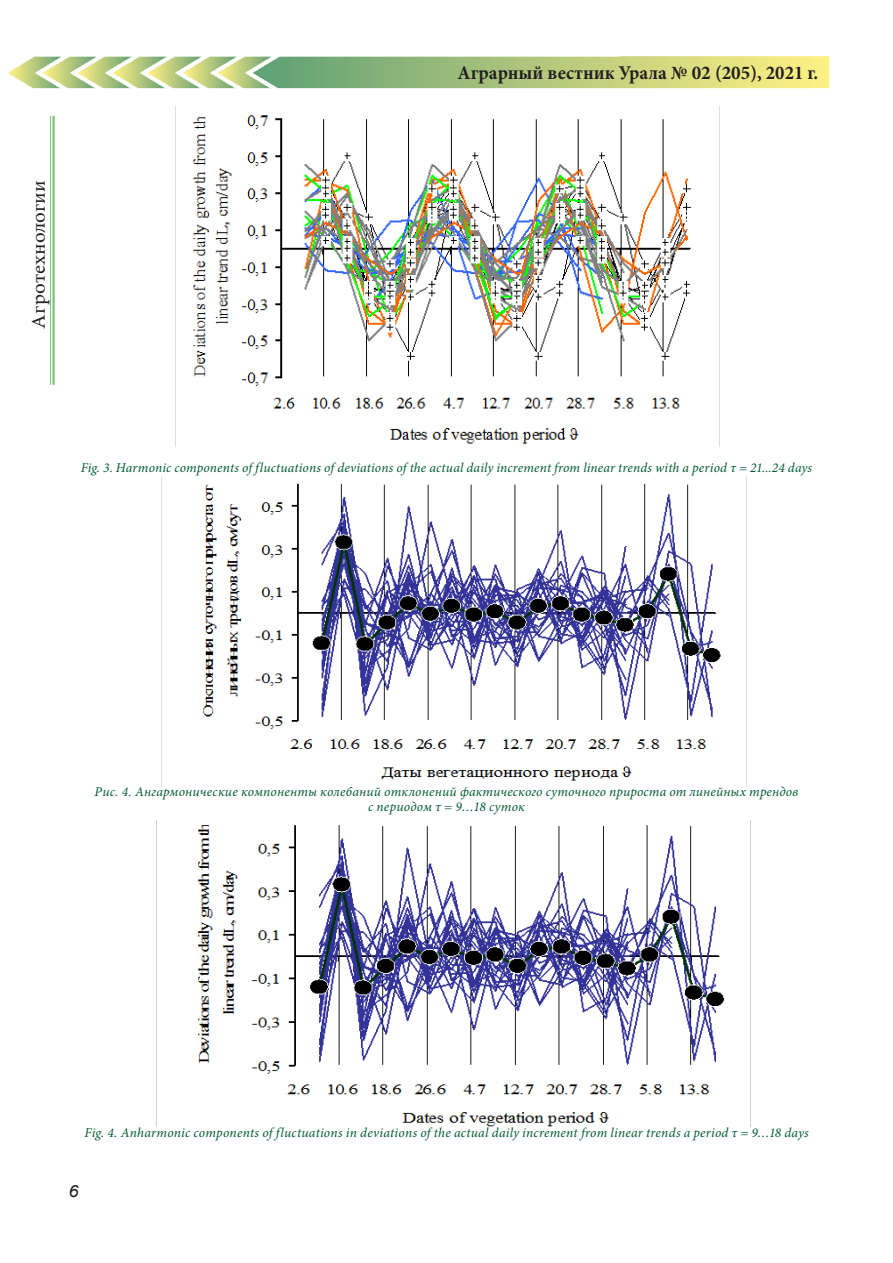
<style>
.page{position:relative;width:893px;height:1263px;background:#fff}
.page>*{position:absolute;margin:0;border:0;box-sizing:border-box;transform-origin:0 0}
.t1{font:700 19.5px "Minion Pro";color:#231f20;scale:.96 1}
.t2{font:19.5px "Minion Pro";letter-spacing:.005em;color:#231f20;scale:1.08 1}
.t3{font:italic 16.8px "Arial";color:#231f20;scale:1.08 1}
.рисунок{font:italic 13.5px "Minion Pro";letter-spacing:.01em;color:#025b30}
</style>
<div class="page">
<img style="left:9px;top:56px;width:820px;height:32px">
<hr style="left:52px;top:116px;width:3px;height:269px;background:#40ae49">
<hr style="left:50px;top:116px;width:1px;height:269px;background:#40ae49">
<img style="left:175px;top:106px;width:545px;height:341px">
<img style="left:161px;top:476px;width:586px;height:310px">
<img style="left:156px;top:821px;width:595px;height:306px">
<h1 class="t2" style="left:26px;top:329px;width:139px;rotate:-90deg">Агротехнологии</h1>
<h1 class="t1" style="left:457px;top:59px;width:377px">Аграрный вестник Урала № 02 (205), 2021 г.</h1>
<p class="рисунок" style="left:81px;top:458px;width:733px">Fig. 3. Harmonic components of fluctuations of deviations of the actual daily increment from linear trends with a period τ = 21...24 days</p>
<p class="рисунок" style="left:95px;top:783px;width:705px">Рис. 4. Ангармонические компоненты колебаний отклонений фактического суточного прироста от линейных трендов</p>
<p class="рисунок" style="left:368px;top:798px;width:158px">с периодом τ = 9…18 суток</p>
<p class="рисунок" style="left:84px;top:1123px;width:726px">Fig. 4. Anharmonic components of fluctuations in deviations of the actual daily increment from linear trends a period τ = 9…18 days</p>
<p class="t3" style="left:68px;top:1181px;width:11px">6</p>
</div>
